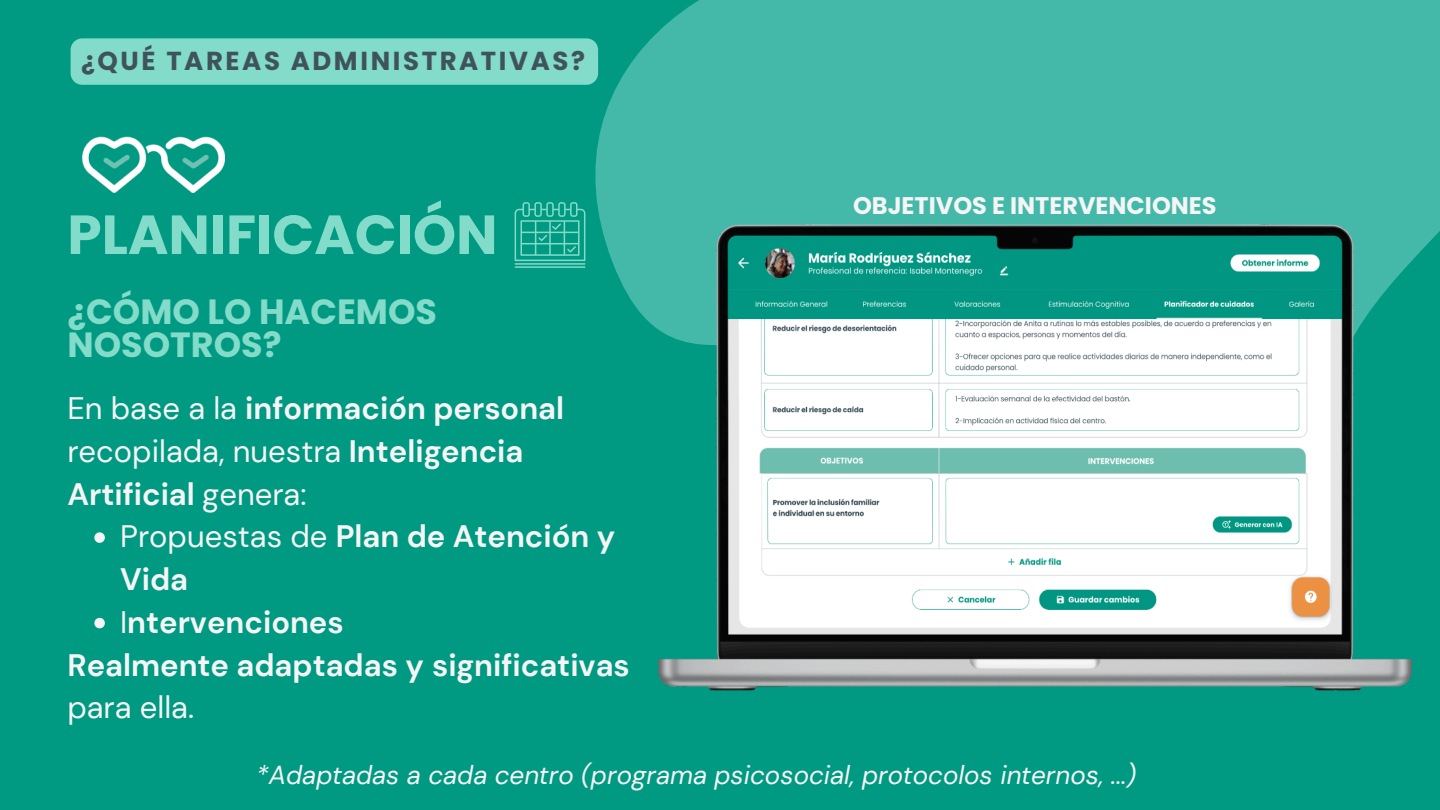
<style>
.page{position:relative;width:1440px;height:810px;background:#009982}
.page>*{position:absolute;margin:0;border:0;box-sizing:border-box;transform-origin:0 0}
.t1{font:700 55px "Poppins";color:#83dbca}
.t2{font:700 35px/33px "Poppins";color:#83dbca}
.t3{font:700 31px/42.8px "DM Sans";color:#f5f5f5}
.t4{font:italic 26px "DM Sans";color:#f5f5f5}
.t5{font:700 26px "Poppins";letter-spacing:.1em;color:#3f535c}
.t6{font:700 24px "Poppins";color:#f5f5f5}
.s1{font-weight:400}
</style>
<div class="page">
<div style="left:657px;top:0;width:783px;height:33px;background:#45b9a9"></div>
<img style="left:82px;top:137px;width:143px;height:55px">
<img style="left:514px;top:33px;width:926px;height:658px">
<svg style="left:515px;top:202px;width:70px;height:59px"></svg>
<hr style="left:515px;top:263px;width:70px;height:2px;background:#83dbca">
<hr style="left:515px;top:266px;width:70px;height:2px;background:#83dbca">
<div style="left:71px;top:38px;width:527px;height:47px;background:#83dbca"></div>
<svg style="left:94px;top:532px;width:11px;height:11px"></svg>
<svg style="left:94px;top:618px;width:11px;height:10px"></svg>
<h4 class="t5" style="left:81px;top:43px;width:506px">¿QUÉ TAREAS ADMINISTRATIVAS?</h4>
<p class="t1" style="left:67px;top:196px;width:432px">PLANIFICACIÓN</p>
<h3 class="t2" style="left:67px;top:295px;width:371px">¿CÓMO LO HACEMOS<br>NOSOTROS?</h3>
<h4 class="t3" style="left:67px;top:387px;width:498px"><span class="s1">En base a la</span> información personal <span class="s1">recopilada, nuestra</span> Inteligencia<br>Artificial <span class="s1">genera:</span></h4>
<p class="t3" style="left:120px;top:515px;width:497px"><span class="s1">Propuestas de</span> Plan de Atención y<br>Vida</p>
<h1 class="t3" style="left:120px;top:601px;width:225px"><span class="s1">I</span>ntervenciones</h1>
<h2 class="t3" style="left:67px;top:644px;width:564px">Realmente adaptadas y significativas <span class="s1">para ella.</span></h2>
<p class="t6" style="left:853px;top:189px;width:365px">OBJETIVOS E INTERVENCIONES</p>
<p class="t4" style="left:257px;top:758px;width:881px">*Adaptadas a cada centro (programa psicosocial, protocolos internos, ...)</p>
</div>
